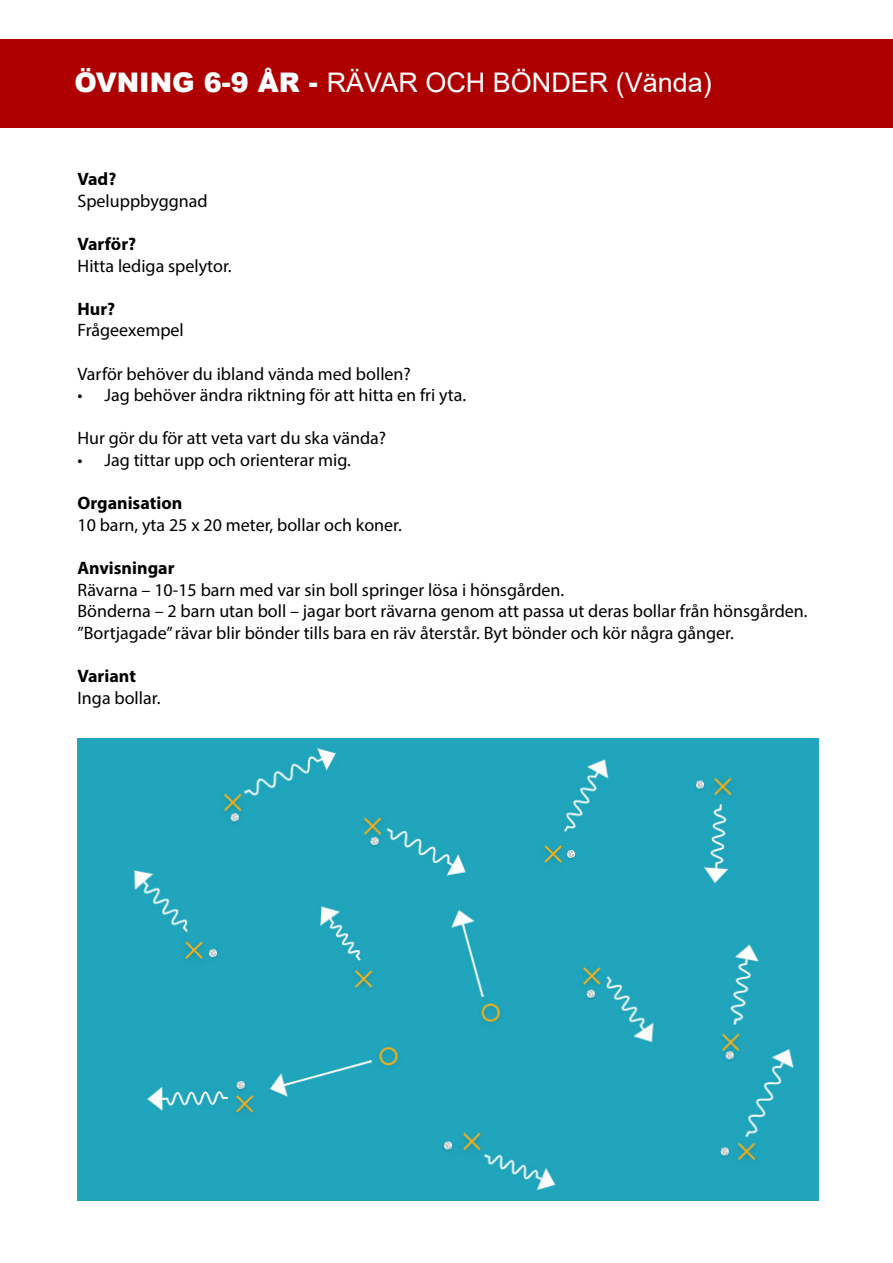
<style>
.page{position:relative;width:893px;height:1263px;background:#fff}
.page>*{position:absolute;margin:0;border:0;box-sizing:border-box;transform-origin:0 0}
.t1{font:27px "Arial";color:#fff}
.t2{font:18px/21.6px "Myriad Pro";color:#000}
.t3{font:700 18px "Myriad Pro";color:#000}
.s1{font-weight:900}
</style>
<div class="page">
<div style="left:0;top:39px;width:893px;height:89px;background:#ae0000"></div>
<div style="left:77px;top:738px;width:741px;height:462px;background:#21a5bc"></div>
<p class="t1" style="left:74px;top:64px;width:639px"><span class="s1">ÖVNING 6-9 ÅR -</span> RÄVAR OCH BÖNDER (Vända)</p>
<p class="t3" style="left:77px;top:167px;width:40px">Vad?</p>
<p class="t2" style="left:77px;top:190px;width:132px">Speluppbyggnad</p>
<p class="t3" style="left:77px;top:232px;width:60px">Varför?</p>
<p class="t2" style="left:77px;top:254px;width:156px">Hitta lediga spelytor.</p>
<p class="t3" style="left:77px;top:297px;width:39px">Hur?</p>
<p class="t2" style="left:77px;top:319px;width:108px">Frågeexempel</p>
<p class="t2" style="left:77px;top:362px;width:335px">Varför behöver du ibland vända med bollen?</p>
<p class="t2" style="left:77px;top:384px;width:390px">• Jag behöver ändra riktning för att hitta en fri yta.</p>
<p class="t2" style="left:77px;top:427px;width:310px">Hur gör du för att veta vart du ska vända?</p>
<p class="t2" style="left:77px;top:449px;width:275px">• Jag tittar upp och orienterar mig.</p>
<p class="t3" style="left:77px;top:491px;width:106px">Organisation</p>
<p class="t2" style="left:77px;top:514px;width:326px">10 barn, yta 25 x 20 meter, bollar och koner.</p>
<p class="t3" style="left:77px;top:556px;width:99px">Anvisningar</p>
<p class="t2" style="left:77px;top:578px;width:488px">Rävarna – 10-15 barn med var sin boll springer lösa i hönsgården.</p>
<p class="t2" style="left:77px;top:600px;width:732px">Bönderna – 2 barn utan boll – jagar bort rävarna genom att passa ut deras bollar från hönsgården. ”Bortjagade” rävar blir bönder tills bara en räv återstår. Byt bönder och kör några gånger.</p>
<p class="t3" style="left:77px;top:664px;width:60px">Variant</p>
<p class="t2" style="left:77px;top:686px;width:84px">Inga bollar.</p>
</div>
